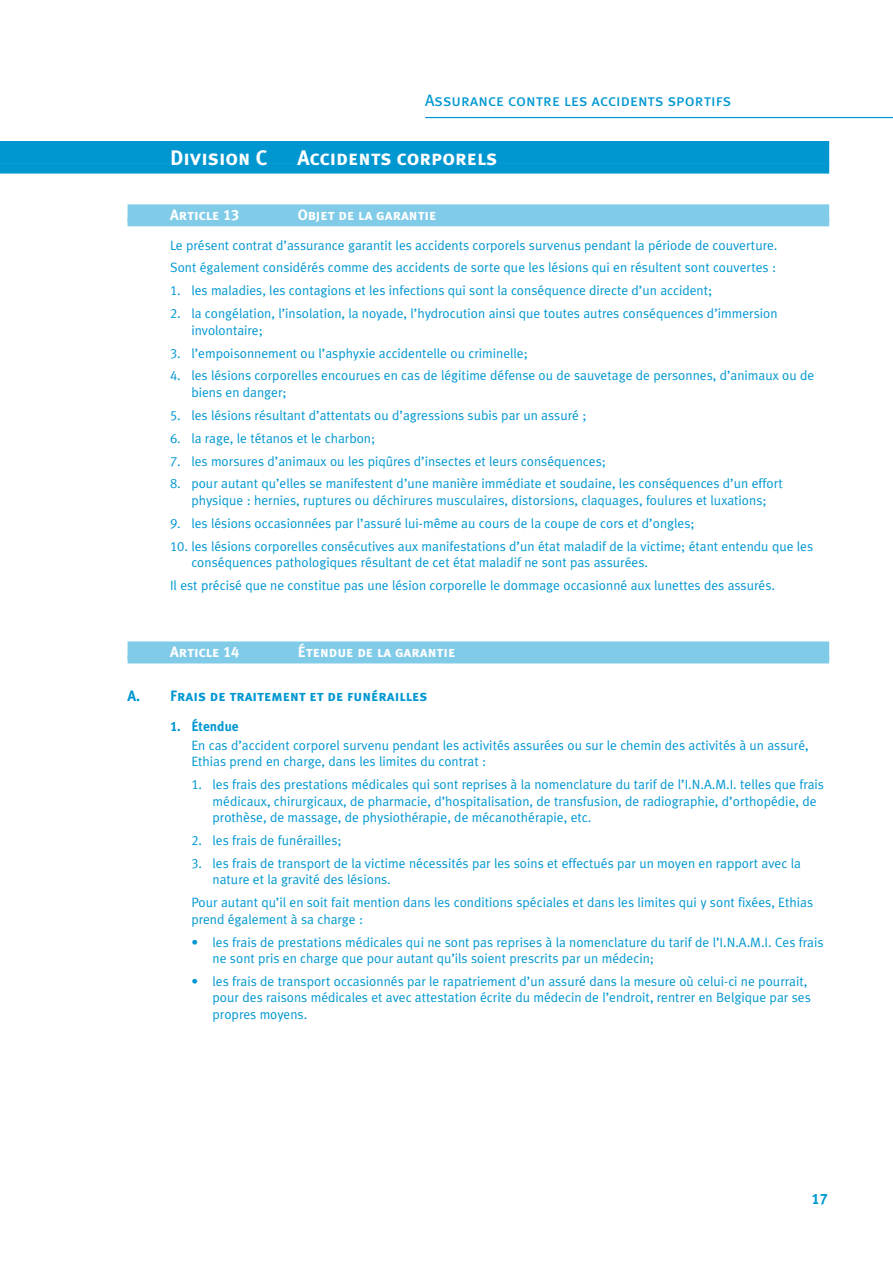
<style>
.page{position:relative;width:893px;height:1263px;background:#fff}
.page>*{position:absolute;margin:0;border:0;box-sizing:border-box;transform-origin:0 0}
.t1{font:21px "Meta Ethias Bold Caps";color:#fff}
.t2{font:16.5px "Meta Ethias Book Caps";color:#0097d1}
.t3{font:15px "Meta Ethias Bold Caps";color:#fff}
.t4{font:15px "Meta Ethias Bold Caps";color:#0097d1}
.t5{font:13.5px/16.5px "Meta Ethias Normal";color:#0097d1}
.t6{font:700 13.5px "Meta Ethias";color:#0097d1}
</style>
<div class="page">
<hr style="left:425px;top:117px;width:468px;height:1px;background:#0097d1">
<div style="left:0;top:141px;width:829px;height:22px;background:#0097d1"></div>
<div style="left:0;top:163px;width:829px;height:11px;background:#0097d1"></div>
<div style="left:128px;top:204px;width:701px;height:18px;background:#80cbe8"></div>
<div style="left:128px;top:218px;width:701px;height:8px;background:#80cbe8"></div>
<div style="left:128px;top:641px;width:701px;height:18px;background:#80cbe8"></div>
<div style="left:128px;top:655px;width:701px;height:8px;background:#80cbe8"></div>
<p class="t2" style="left:425px;top:91px;width:308px">Assurance contre les accidents sportifs</p>
<h1 class="t1" style="left:170px;top:146px;width:99px">Division C</h1>
<h1 class="t1" style="left:298px;top:146px;width:201px">Accidents corporels</h1>
<p class="t3" style="left:170px;top:206px;width:71px">Article 13</p>
<p class="t3" style="left:298px;top:206px;width:140px">Objet de la garantie</p>
<p class="t5" style="left:170px;top:233px;width:609px;line-height:23px">Le présent contrat d’assurance garantit les accidents corporels survenus pendant la période de couverture.<br>Sont également considérés comme des accidents de sorte que les lésions qui en résultent sont couvertes :</p>
<p class="t5" style="left:170px;top:282px;width:544px">1. les maladies, les contagions et les infections qui sont la conséquence directe d’un accident;</p>
<p class="t5" style="left:191px;top:305px;width:588px;text-indent:-21px">2. la congélation, l’insolation, la noyade, l’hydrocution ainsi que toutes autres conséquences d’immersion involontaire;</p>
<p class="t5" style="left:170px;top:344px;width:359px">3. l’empoisonnement ou l’asphyxie accidentelle ou criminelle;</p>
<p class="t5" style="left:191px;top:367px;width:624px;text-indent:-21px">4. les lésions corporelles encourues en cas de légitime défense ou de sauvetage de personnes, d’animaux ou de biens en danger;</p>
<p class="t5" style="left:170px;top:407px;width:418px">5. les lésions résultant d’attentats ou d’agressions subis par un assuré ;</p>
<p class="t5" style="left:170px;top:430px;width:207px">6. la rage, le tétanos et le charbon;</p>
<p class="t5" style="left:170px;top:452px;width:437px">7. les morsures d’animaux ou les piqûres d’insectes et leurs conséquences;</p>
<p class="t5" style="left:170px;top:475px;width:614px;text-align:center">8. pour autant qu’elles se manifestent d’une manière immédiate et soudaine, les conséquences d’un effort physique : hernies, ruptures ou déchirures musculaires, distorsions, claquages, foulures et luxations;</p>
<p class="t5" style="left:170px;top:515px;width:526px">9. les lésions occasionnées par l’assuré lui-même au cours de la coupe de cors et d’ongles;</p>
<p class="t5" style="left:191px;top:538px;width:623px;text-indent:-21px">10. les lésions corporelles consécutives aux manifestations d’un état maladif de la victime; étant entendu que les conséquences pathologiques résultant de cet état maladif ne sont pas assurées.</p>
<p class="t5" style="left:170px;top:577px;width:607px">Il est précisé que ne constitue pas une lésion corporelle le dommage occasionné aux lunettes des assurés.</p>
<p class="t3" style="left:170px;top:643px;width:71px">Article 14</p>
<p class="t3" style="left:298px;top:643px;width:159px">Étendue de la garantie</p>
<p class="t4" style="left:128px;top:687px;width:302px">A. Frais de traitement et de funérailles</p>
<p class="t6" style="left:170px;top:718px;width:70px">1. Étendue</p>
<p class="t5" style="left:191px;top:736px;width:619px">En cas d’accident corporel survenu pendant les activités assurées ou sur le chemin des activités à un assuré,<br>Ethias prend en charge, dans les limites du contrat :</p>
<p class="t5" style="left:213px;top:776px;width:613px;text-indent:-21px">1. les frais des prestations médicales qui sont reprises à la nomenclature du tarif de l’I.N.A.M.I. telles que frais médicaux, chirurgicaux, de pharmacie, d’hospitalisation, de transfusion, de radiographie, d’orthopédie, de prothèse, de massage, de physiothérapie, de mécanothérapie, etc.</p>
<p class="t5" style="left:191px;top:832px;width:152px">2. les frais de funérailles;</p>
<p class="t5" style="left:213px;top:855px;width:590px;text-indent:-21px">3. les frais de transport de la victime nécessités par les soins et effectués par un moyen en rapport avec la nature et la gravité des lésions.</p>
<p class="t5" style="left:191px;top:894px;width:623px">Pour autant qu’il en soit fait mention dans les conditions spéciales et dans les limites qui y sont fixées, Ethias prend également à sa charge :</p>
<p class="t5" style="left:213px;top:933px;width:612px;text-indent:-21px">• les frais de prestations médicales qui ne sont pas reprises à la nomenclature du tarif de l’I.N.A.M.I. Ces frais ne sont pris en charge que pour autant qu’ils soient prescrits par un médecin;</p>
<p class="t5" style="left:213px;top:973px;width:600px;text-indent:-21px">• les frais de transport occasionnés par le rapatriement d’un assuré dans la mesure où celui-ci ne pourrait, pour des raisons médicales et avec attestation écrite du médecin de l’endroit, rentrer en Belgique par ses propres moyens.</p>
<p class="t4" style="left:812px;top:1190px;width:18px">17</p>
</div>
